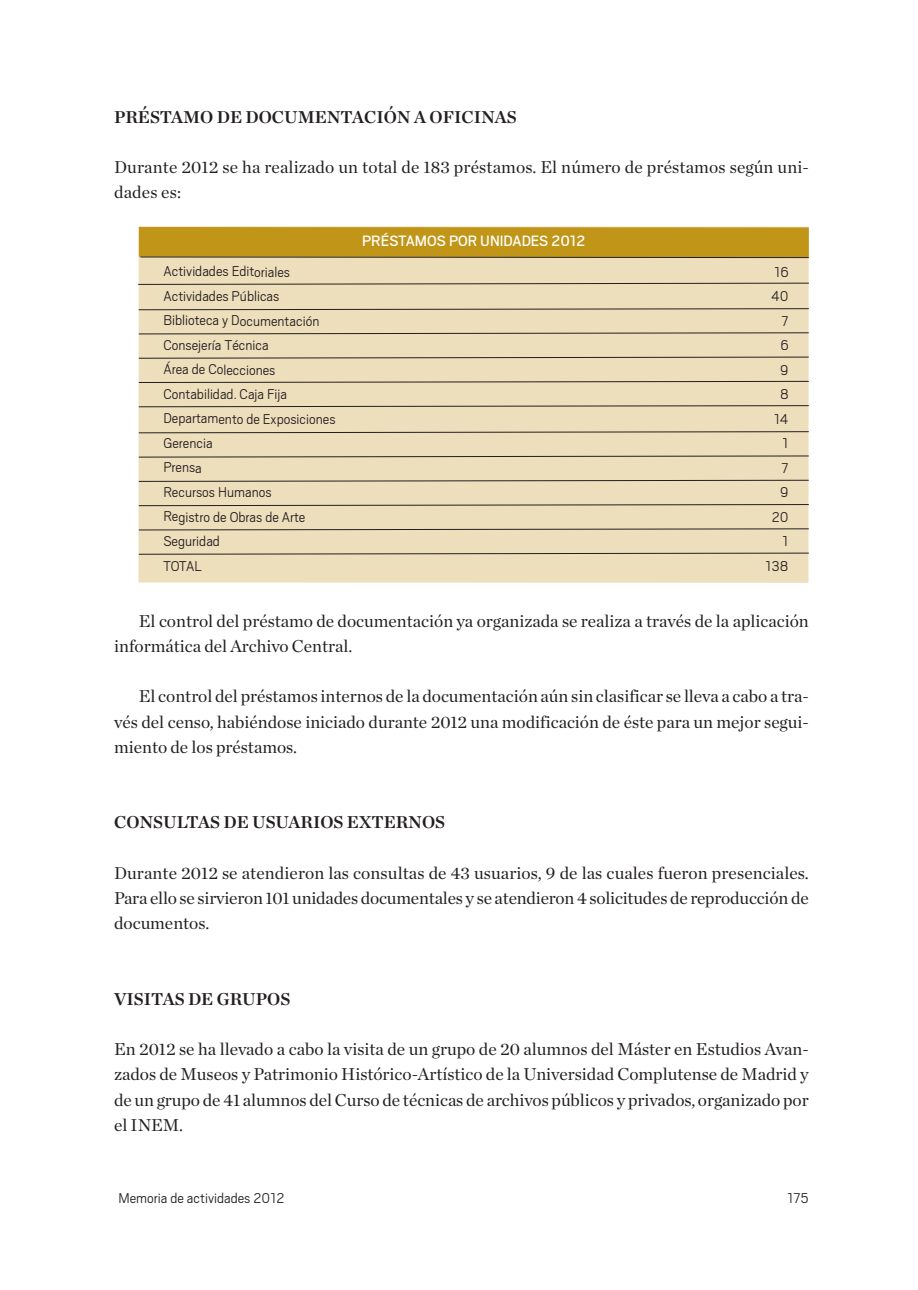
<style>
.page{position:relative;width:918px;height:1290px;background:#fff}
.page>*{position:absolute;margin:0;border:0;box-sizing:border-box;transform-origin:0 0}
.t1{font:17.5px/25.2px "Chronicle Deck";color:#231f20;text-align:justify}
.t2{font:600 17.5px "Chronicle Deck";color:#231f20}
.t3{font:16.62px "Scout";color:#fff}
.t4{font:300 15.75px "Scout";color:#231f20}
</style>
<div class="page">
<div style="left:138px;top:226px;width:670px;height:357px;background:#eddebc"></div>
<svg style="left:138px;top:282px;width:671px;height:3px"></svg>
<svg style="left:138px;top:308px;width:671px;height:3px"></svg>
<svg style="left:138px;top:332px;width:671px;height:3px"></svg>
<svg style="left:138px;top:356px;width:671px;height:3px"></svg>
<svg style="left:138px;top:380px;width:671px;height:3px"></svg>
<svg style="left:138px;top:405px;width:671px;height:3px"></svg>
<svg style="left:138px;top:431px;width:671px;height:3px"></svg>
<svg style="left:138px;top:455px;width:671px;height:3px"></svg>
<svg style="left:138px;top:479px;width:671px;height:3px"></svg>
<svg style="left:138px;top:504px;width:671px;height:2px"></svg>
<svg style="left:138px;top:528px;width:671px;height:3px"></svg>
<svg style="left:138px;top:552px;width:671px;height:3px"></svg>
<div style="left:139px;top:227px;width:670px;height:30px;background:#c19517"></div>
<svg style="left:139px;top:256px;width:670px;height:2px"></svg>
<p class="t2" style="left:114px;top:106px;width:404px">PRÉSTAMO DE DOCUMENTACIÓN A OFICINAS</p>
<p class="t1" style="left:114px;top:154px;width:696px">Durante 2012 se ha realizado un total de 183 préstamos. El número de préstamos según uni&shy;dades es:</p>
<p class="t3" style="left:362px;top:235px;width:225px">PRÉSTAMOS POR UNIDADES 2012</p>
<p class="t4" style="left:163px;top:267px;width:128px">Actividades Editoriales</p>
<p class="t4" style="left:774px;top:267px;width:16px">16</p>
<p class="t4" style="left:163px;top:291px;width:117px">Actividades Públicas</p>
<p class="t4" style="left:771px;top:291px;width:19px">40</p>
<p class="t4" style="left:163px;top:316px;width:157px">Biblioteca y Documentación</p>
<p class="t4" style="left:781px;top:316px;width:9px">7</p>
<p class="t4" style="left:163px;top:340px;width:107px">Consejería Técnica</p>
<p class="t4" style="left:780px;top:340px;width:10px">6</p>
<p class="t4" style="left:163px;top:365px;width:113px">Área de Colecciones</p>
<p class="t4" style="left:780px;top:365px;width:10px">9</p>
<p class="t4" style="left:163px;top:389px;width:125px">Contabilidad. Caja Fija</p>
<p class="t4" style="left:780px;top:389px;width:10px">8</p>
<p class="t4" style="left:163px;top:414px;width:174px">Departamento de Exposiciones</p>
<p class="t4" style="left:774px;top:414px;width:16px">14</p>
<p class="t4" style="left:163px;top:438px;width:51px">Gerencia</p>
<p class="t4" style="left:782px;top:438px;width:7px">1</p>
<p class="t4" style="left:163px;top:463px;width:40px">Prensa</p>
<p class="t4" style="left:781px;top:463px;width:9px">7</p>
<p class="t4" style="left:163px;top:487px;width:110px">Recursos Humanos</p>
<p class="t4" style="left:780px;top:487px;width:10px">9</p>
<p class="t4" style="left:163px;top:512px;width:144px">Registro de Obras de Arte</p>
<p class="t4" style="left:771px;top:512px;width:18px">20</p>
<p class="t4" style="left:163px;top:536px;width:58px">Seguridad</p>
<p class="t4" style="left:782px;top:536px;width:7px">1</p>
<p class="t4" style="left:163px;top:561px;width:40px">TOTAL</p>
<p class="t4" style="left:765px;top:561px;width:24px">138</p>
<p class="t1" style="left:114px;top:608px;width:696px;text-indent:25px">El control del préstamo de documentación ya organizada se realiza a través de la aplicación informática del Archivo Central.</p>
<p class="t1" style="left:114px;top:684px;width:696px;text-indent:25px">El control del préstamos internos de la documentación aún sin clasificar se lleva a cabo a tra&shy;vés del censo, habiéndose iniciado durante 2012 una modificación de éste para un mejor segui&shy;miento de los préstamos.</p>
<p class="t2" style="left:114px;top:812px;width:332px">CONSULTAS DE USUARIOS EXTERNOS</p>
<p class="t1" style="left:114px;top:860px;width:696px">Durante 2012 se atendieron las consultas de 43 usuarios, 9 de las cuales fueron presenciales.<br>Para ello se sirvieron 101 unidades documentales y se atendieron 4 solicitudes de reproducción de documentos.</p>
<p class="t2" style="left:114px;top:988px;width:178px">VISITAS DE GRUPOS</p>
<p class="t1" style="left:114px;top:1036px;width:696px">En 2012 se ha llevado a cabo la visita de un grupo de 20 alumnos del Máster en Estudios Avan&shy;zados de Museos y Patrimonio Histórico-Artístico de la Universidad Complutense de Madrid y de un grupo de 41 alumnos del Curso de técnicas de archivos públicos y privados, organizado por el INEM.</p>
<p class="t4" style="left:118px;top:1193px;width:168px">Memoria de actividades 2012</p>
<p class="t4" style="left:787px;top:1193px;width:22px">175</p>
</div>
